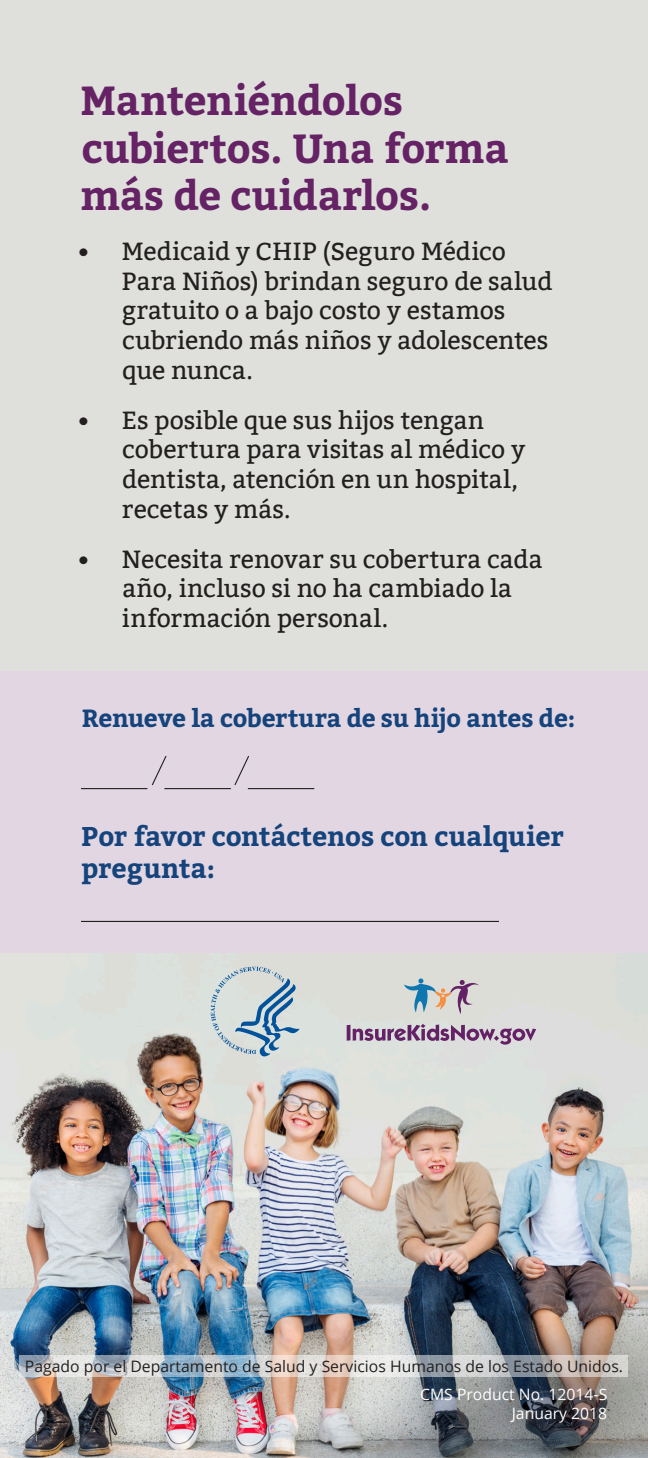
<style>
.page{position:relative;width:648px;height:1458px;background:#fff}
.page>*{position:absolute;margin:0;border:0;box-sizing:border-box;transform-origin:0 0}
.t1{font:700 40.5px/47.2px "Bitter";color:#652265}
.t2{font:700 27px/32.4px "Bitter";letter-spacing:-.005em;color:#15437c}
.t3{font:24.75px/29.7px "Bitter";color:#231f20}
.t4{font:700 24.75px "Bitter";letter-spacing:-.01em;color:#15437c}
.t5{font:15.75px "Open Sans";color:#231f20}
.Bullets{font:15.75px "Open Sans";color:#fff}
</style>
<div class="page">
<img style="left:0;top:953px;width:648px;height:505px">
<div style="left:0;top:0;width:648px;height:801px;background:#dfe0db"></div>
<div style="left:0;top:671px;width:648px;height:282px;background:#e1d6e1"></div>
<svg style="left:211px;top:967px;width:89px;height:89px;background:#b7c8d0"></svg>
<svg style="left:404px;top:978px;width:75px;height:36px;background:#babcc2"></svg>
<hr style="left:347px;top:1025px;width:3px;height:16px;background:#642165">
<svg style="left:353px;top:1024px;width:183px;height:21px;background:#b19bb2"></svg>
<hr style="left:81px;top:921px;width:418px;height:1px;background:#231f20">
<hr style="left:81px;top:788px;width:66px;height:1px;background:#231f20">
<hr style="left:164px;top:788px;width:67px;height:1px;background:#231f20">
<hr style="left:248px;top:788px;width:66px;height:1px;background:#231f20">
<svg style="left:234px;top:756px;width:15px;height:30px"></svg>
<svg style="left:151px;top:756px;width:16px;height:30px"></svg>
<svg style="left:20px;top:1356px;width:608px;height:21px;background:#c4c6c9"></svg>
<p class="t1" style="left:80px;top:78px;width:430px">Manteniéndolos cubiertos. Una forma más de cuidarlos.</p>
<p class="t3" style="left:122px;top:237px;width:432px;text-indent:-44px">• Medicaid y CHIP (Seguro Médico<br>Para Niños) brindan seguro de salud gratuito o a bajo costo y estamos cubriendo más niños y adolescentes que nunca.</p>
<p class="t3" style="left:122px;top:405px;width:405px;text-indent:-44px">• Es posible que sus hijos tengan cobertura para visitas al médico y dentista, atención en un hospital, recetas y más.</p>
<p class="t3" style="left:122px;top:545px;width:423px;text-indent:-44px">• Necesita renovar su cobertura cada año, incluso si no ha cambiado la información personal.</p>
<p class="t4" style="left:82px;top:703px;width:495px">Renueve la cobertura de su hijo antes de:</p>
<p class="t2" style="left:81px;top:820px;width:484px">Por favor contáctenos con cualquier pregunta:</p>
<p class="t5" style="left:25px;top:1356px;width:600px">Pagado por el Departamento de Salud y Servicios Humanos de los Estado Unidos.</p>
<p class="Bullets" style="left:420px;top:1384px;width:189px">CMS Product No. 12014-S</p>
<p class="Bullets" style="left:512px;top:1402px;width:97px">January 2018</p>
</div>
